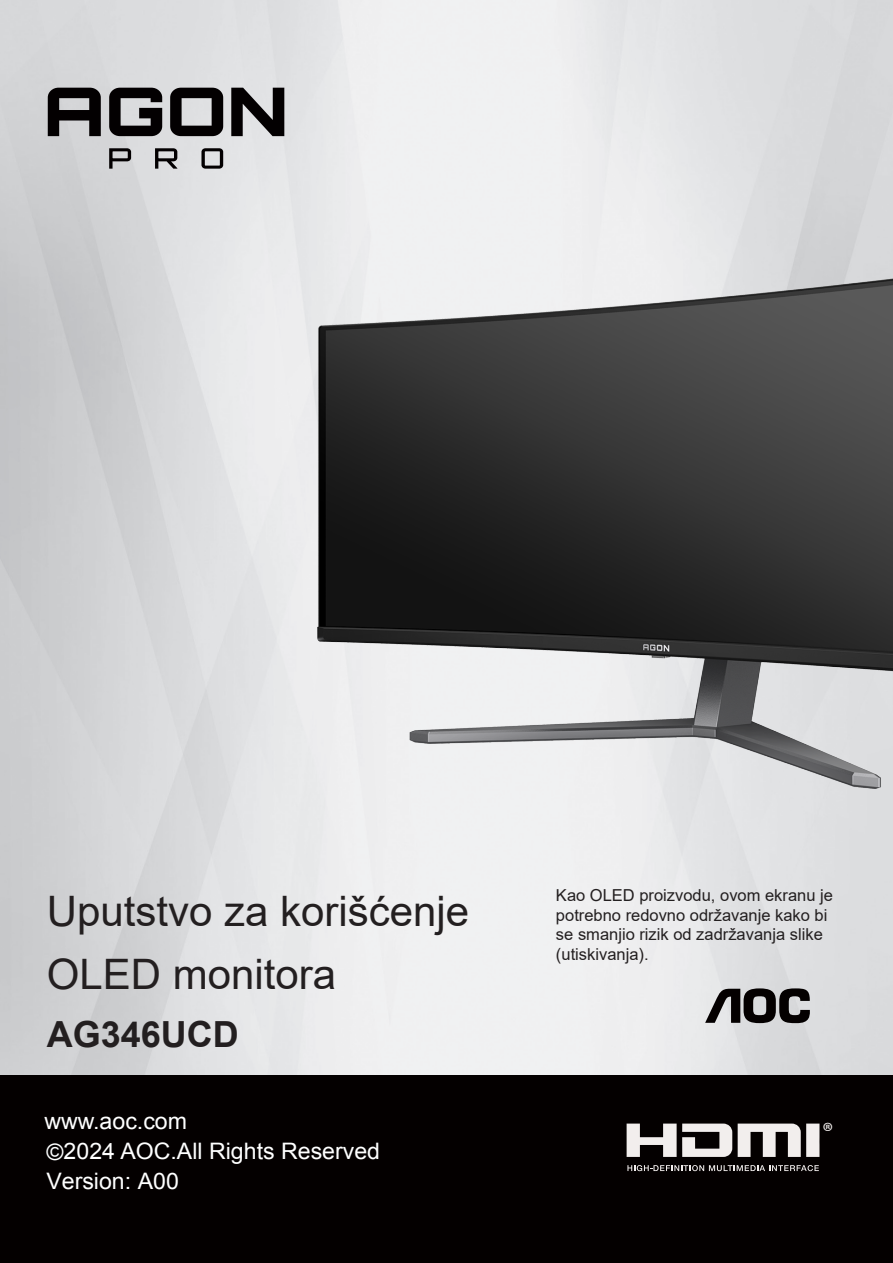
<style>
.page{position:relative;width:893px;height:1263px;background:#fff}
.page>*{position:absolute;margin:0;border:0;box-sizing:border-box;transform-origin:0 0}
.正文_text-1{font:42px/63px "Arial";color:#231f20}
.正文_text-1-2{font:700 36px "Arial";color:#231f20}
.t1{font:25.35px "Myriad Pro";color:#f2eeed}
.t2{font:22.65px "Arial";color:#fff}
.t3{font:16.5px/19.8px "Arial";color:#231f20}
</style>
<div class="page">
<div style="left:0;top:1075px;width:893px;height:188px;background:#040000"></div>
<svg style="left:705px;top:988px;width:105px;height:35px;background:#615f60"></svg>
<svg style="left:627px;top:1123px;width:105px;height:34px"></svg>
<svg style="left:738px;top:1123px;width:81px;height:34px"></svg>
<svg style="left:627px;top:1165px;width:192px;height:6px"></svg>
<img style="left:306px;top:245px;width:587px;height:549px">
<svg style="left:109px;top:148px;width:22px;height:21px"></svg>
<svg style="left:155px;top:148px;width:22px;height:21px"></svg>
<svg style="left:201px;top:148px;width:22px;height:21px"></svg>
<svg style="left:231px;top:88px;width:53px;height:48px;background:#575557"></svg>
<svg style="left:48px;top:88px;width:53px;height:48px;background:#4a4849"></svg>
<svg style="left:109px;top:88px;width:53px;height:48px;background:#4b4a4b"></svg>
<svg style="left:170px;top:88px;width:53px;height:48px;background:#515051"></svg>
<p class="正文_text-1" style="left:47px;top:879px;width:424px">Uputstvo za korišćenje<br>OLED monitora</p>
<p class="正文_text-1-2" style="left:47px;top:1009px;width:194px">AG346UCD</p>
<p class="t3" style="left:556px;top:885px;width:278px">Kao OLED proizvodu, ovom ekranu je potrebno redovno održavanje kako bi se smanjio rizik od zadržavanja slike (utiskivanja).</p>
<p class="t2" style="left:44px;top:1106px;width:144px">www.aoc.com</p>
<p class="t1" style="left:823px;top:1116px;width:12px">®</p>
<p class="t2" style="left:46px;top:1136px;width:335px">©2024 AOC.All Rights Reserved</p>
<p class="t2" style="left:46px;top:1166px;width:134px">Version: A00</p>
</div>
